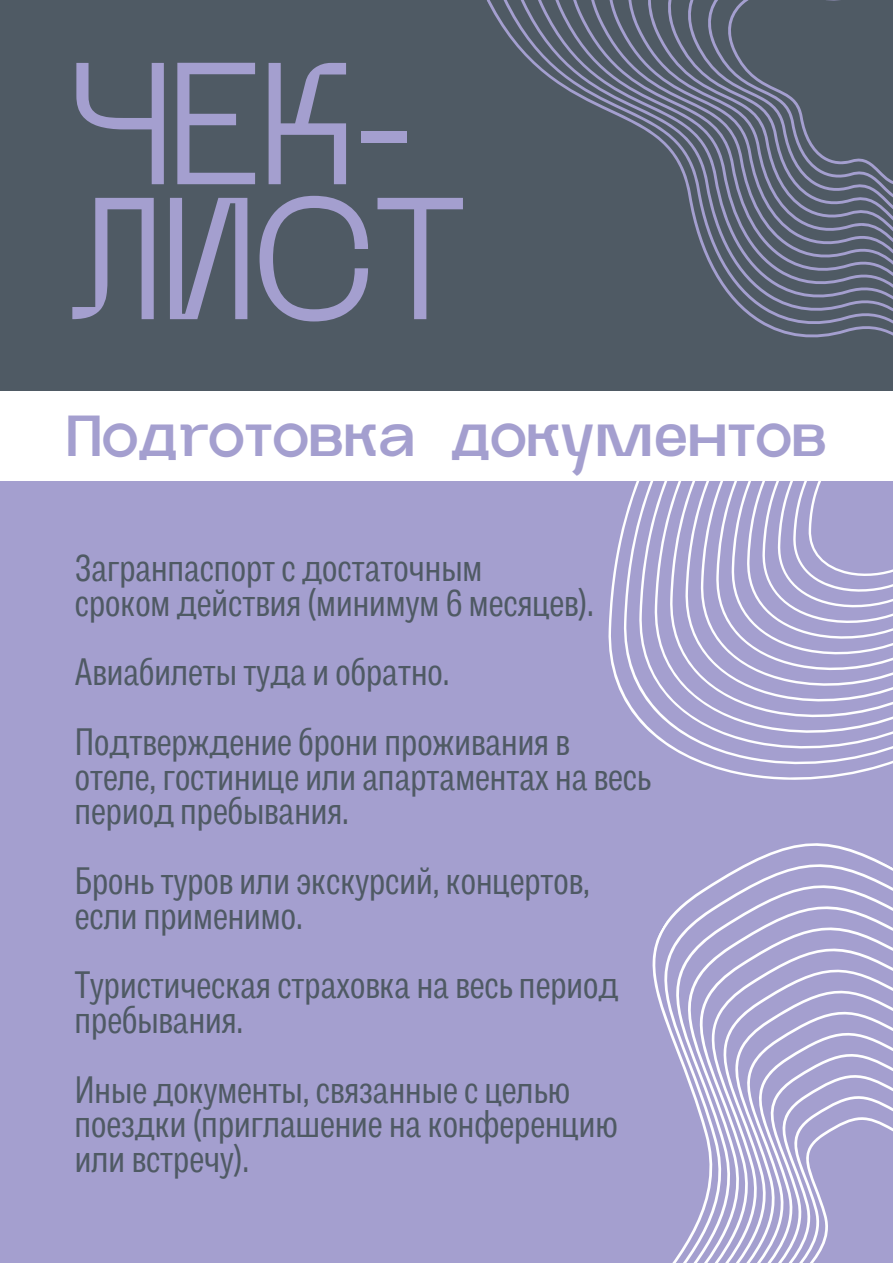
<style>
.page{position:relative;width:893px;height:1264px;background:#fff}
.page>*{position:absolute;margin:0;border:0;box-sizing:border-box;transform-origin:0 0}
.t1{font:134.85px/134.9px "Glock Grotesque";color:#a49fcf}
.t2{font:900 45px "Glock Grotesque";color:#a49fcf}
.t3{font:38.1px/34.8px "Body Grotesque Slim";color:#4f5a64}
</style>
<div class="page">
<div style="left:0;top:0;width:892px;height:1262px;background:#a49fcf"></div>
<svg style="left:608px;top:536px;width:284px;height:244px"></svg>
<svg style="left:719px;top:847px;width:173px;height:32px"></svg>
<svg style="left:684px;top:879px;width:208px;height:24px"></svg>
<svg style="left:667px;top:903px;width:225px;height:18px"></svg>
<svg style="left:653px;top:921px;width:239px;height:31px"></svg>
<svg style="left:652px;top:952px;width:240px;height:19px"></svg>
<svg style="left:653px;top:971px;width:239px;height:24px"></svg>
<svg style="left:657px;top:995px;width:235px;height:29px"></svg>
<svg style="left:666px;top:1024px;width:226px;height:21px"></svg>
<svg style="left:673px;top:1045px;width:219px;height:217px"></svg>
<svg style="left:693px;top:1069px;width:199px;height:193px"></svg>
<div style="left:0;top:0;width:892px;height:391px;background:#4f5a64"></div>
<div style="left:0;top:391px;width:892px;height:90px;background:#fff"></div>
<svg style="left:487px;top:0;width:405px;height:536px"></svg>
<p class="t1" style="left:68px;top:90px;width:401px">ЧЕК-<br>ЛИСТ</p>
<p class="t2" style="left:66px;top:415px;width:762px">Подготовка документов</p>
<p class="t3" style="left:75px;top:553px;width:409px">Загранпаспорт с достаточным</p>
<p class="t3" style="left:75px;top:588px;width:520px">сроком действия (минимум 6 месяцев).</p>
<p class="t3" style="left:75px;top:657px;width:376px">Авиабилеты туда и обратно.</p>
<p class="t3" style="left:75px;top:727px;width:578px">Подтверждение брони проживания в отеле, гостинице или апартаментах на весь период пребывания.</p>
<p class="t3" style="left:75px;top:866px;width:516px">Бронь туров или экскурсий, концертов, если применимо.</p>
<p class="t3" style="left:75px;top:970px;width:545px">Туристическая страховка на весь период пребывания.</p>
<p class="t3" style="left:75px;top:1074px;width:544px">Иные документы, связанные с целью поездки (приглашение на конференцию или встречу).</p>
</div>
